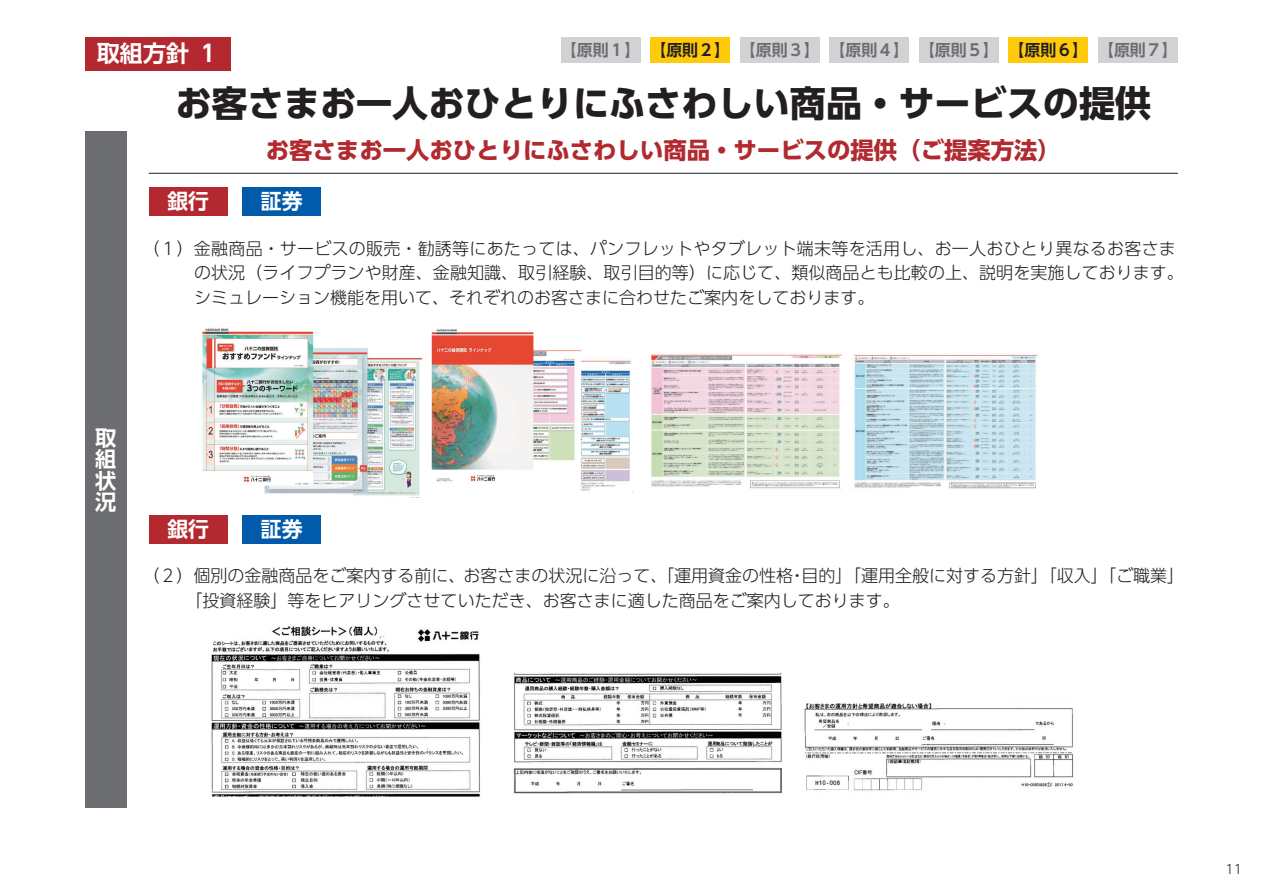
<style>
.page{position:relative;width:1263px;height:893px;background:#fff}
.page>*{position:absolute;margin:0;border:0;box-sizing:border-box;transform-origin:0 0}
.t1{font:700 36.15px "UD Shin Go Pro";color:#231f20}
.t2{font:700 23.4px "UD Shin Go Pro";color:#b02a2f}
.t3{font:23.1px "UD Shin Go Pro De Bold 90 pv RKSJ H";color:#fff}
.t4{font:700 21.3px/21.3px "UD Shin Go Pro De";color:#fff;text-align:justify}
.t5{font:20.85px "UD Shin Go Pro De Bold 90 pv RKSJ H";color:#fff}
.t6{font:300 16.95px/24.5px "UD Shin Go Pro";color:#231f20}
.t7{font:15.9px "UD Shin Go Pro De Bold 90 pv RKSJ H";color:#6c6d70}
.t8{font:300 12.75px "UD Shin Go Pro";color:#231f20}
.s1{color:#231f20}
</style>
<div class="page">
<div style="left:85px;top:37px;width:145px;height:33px;background:#b3292f"></div>
<div style="left:650px;top:37px;width:80px;height:25px;background:#feca0a"></div>
<div style="left:740px;top:37px;width:80px;height:25px;background:#d1d2d4"></div>
<div style="left:829px;top:37px;width:80px;height:25px;background:#d1d2d4"></div>
<div style="left:919px;top:37px;width:80px;height:25px;background:#d1d2d4"></div>
<div style="left:1008px;top:37px;width:80px;height:25px;background:#feca0a"></div>
<div style="left:1098px;top:37px;width:80px;height:25px;background:#d1d2d4"></div>
<div style="left:561px;top:37px;width:80px;height:25px;background:#d1d2d4"></div>
<hr style="left:149px;top:173px;width:1029px;height:1px;background:#231f20">
<div style="left:149px;top:187px;width:79px;height:29px;background:#b3292f"></div>
<div style="left:242px;top:187px;width:79px;height:29px;background:#015aaa"></div>
<img style="left:202px;top:328px;width:836px;height:170px">
<div style="left:149px;top:515px;width:79px;height:29px;background:#b3292f"></div>
<div style="left:242px;top:515px;width:79px;height:29px;background:#015aaa"></div>
<img style="left:211px;top:626px;width:863px;height:171px">
<div style="left:85px;top:132px;width:42px;height:676px;background:#6c6d70"></div>
<p class="t7" style="left:561px;top:37px;width:618px">【原則１】 <span class="s1">【原則２】</span> 【原則３】 【原則４】 【原則５】 <span class="s1">【原則６】</span> 【原則７】</p>
<h1 class="t1" style="left:175px;top:74px;width:977px">お客さまお一人おひとりにふさわしい商品・サービスの提供</h1>
<h2 class="t2" style="left:266px;top:131px;width:797px">お客さまお一人おひとりにふさわしい商品・サービスの提供（ご提案方法）</h2>
<h3 class="t3" style="left:97px;top:35px;width:124px">取組方針 １</h3>
<p class="t5" style="left:167px;top:184px;width:43px">銀行</p>
<p class="t5" style="left:261px;top:184px;width:43px">証券</p>
<p class="t6" style="left:194px;top:235px;width:991px;text-indent:-52px">（１）金融商品・サービスの販売・勧誘等にあたっては、パンフレットやタブレット端末等を活用し、お一人おひとり異なるお客さまの状況（ライフプランや財産、金融知識、取引経験、取引目的等）に応じて、類似商品とも比較の上、説明を実施しております。シミュレーション機能を用いて、それぞれのお客さまに合わせたご案内をしております。</p>
<p class="t4" style="left:95px;top:427px;width:22px">取組状況</p>
<p class="t5" style="left:167px;top:512px;width:43px">銀行</p>
<p class="t5" style="left:261px;top:512px;width:43px">証券</p>
<p class="t6" style="left:185px;top:563px;width:1000px;text-indent:-43px">（２）個別の金融商品をご案内する前に、お客さまの状況に沿って、「運用資金の性格・目的」「運用全般に対する方針」「収入」「ご職業」「投資経験」等をヒアリングさせていただき、お客さまに適した商品をご案内しております。</p>
<p class="t8" style="left:1225px;top:859px;width:18px">11</p>
</div>
